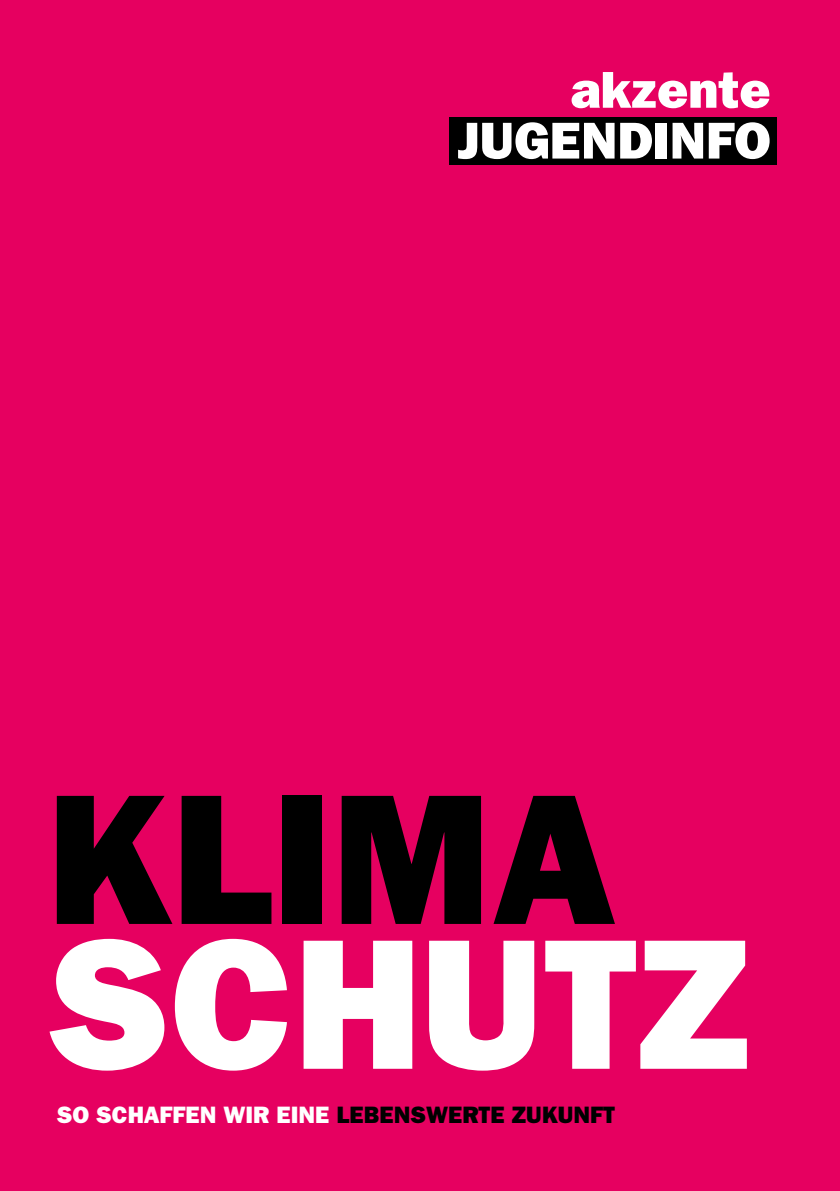
<style>
.page{position:relative;width:840px;height:1191px;background:#fff}
.page>*{position:absolute;margin:0;border:0;box-sizing:border-box;transform-origin:0 0}
.t1{font:186.6px "ITC Franklin Gothic Std Hvy";color:#fff}
.t2{font:186.6px "ITC Franklin Gothic Std Hvy";color:#000}
.t3{font:52px/50.8px "ITC Franklin Gothic Std Hvy";color:#fff;text-align:right}
.t4{font:23.8px "ITC Franklin Gothic Std Hvy";color:#000}
.s1{color:#fff}
</style>
<div class="page">
<div style="left:0;top:0;width:839px;height:1191px;background:#e60060"></div>
<div style="left:449px;top:117px;width:327px;height:47px;background:#000"></div>
<h2 class="t3" style="left:456px;top:65px;width:315px">akzente<br>JUGENDINFO</h2>
<h1 class="t2" style="left:47px;top:750px;width:569px">KLIMA</h1>
<h1 class="t1" style="left:47px;top:895px;width:703px">SCHUTZ</h1>
<p class="t4" style="left:57px;top:1101px;width:559px"><span class="s1">SO SCHAFFEN WIR EINE</span> LEBENSWERTE ZUKUNFT</p>
</div>
